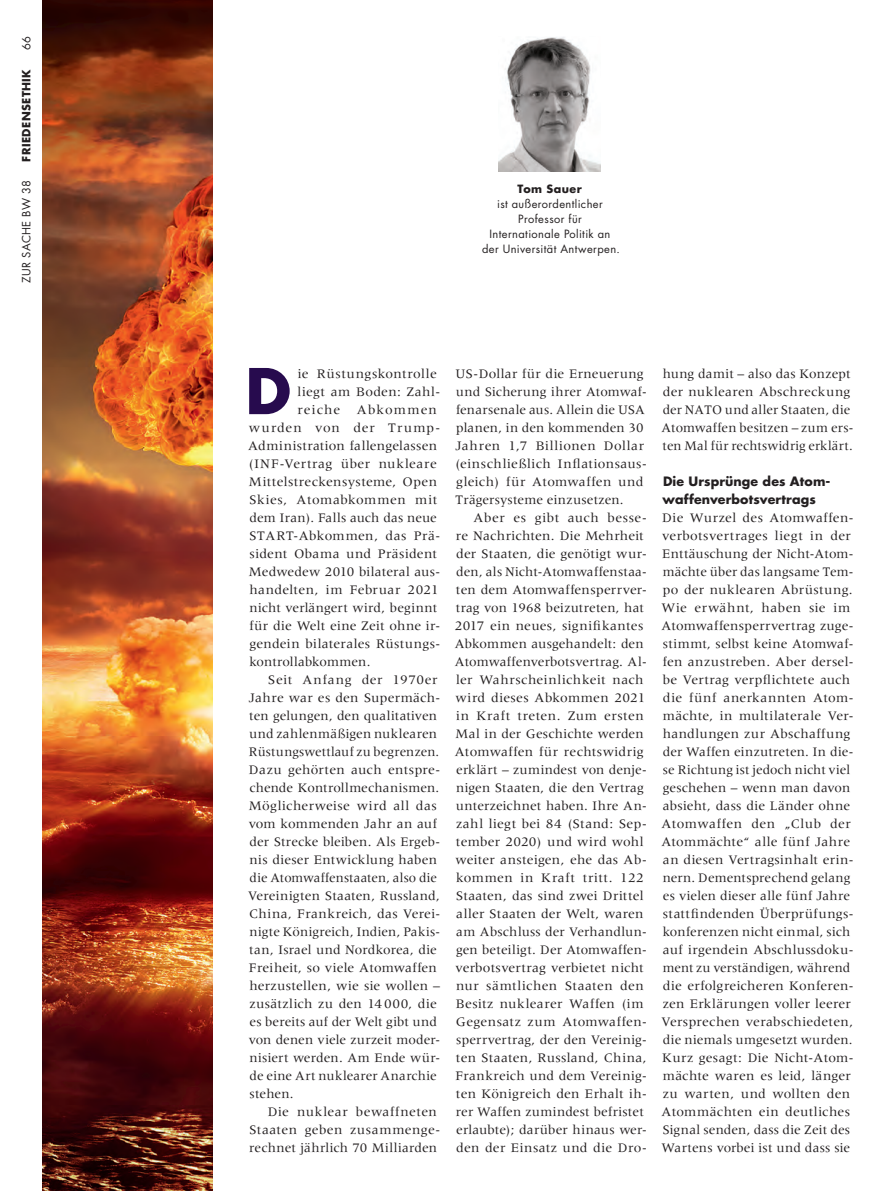
<style>
.page{position:relative;width:893px;height:1191px;background:#fff}
.page>*{position:absolute;margin:0;border:0;box-sizing:border-box;transform-origin:0 0}
.t1{font:700 61.2px "Futura Std";color:#270b4e}
.t2{font:13.5px/18px "Meridien LT Std";letter-spacing:.015em;color:#231f20}
.t3{font:13.5px "Meridien LT Std";letter-spacing:.035em;color:#231f20}
.t4{font:13.5px "Meridien LT Std";letter-spacing:.04em;color:#231f20}
.t5{font:13.5px "Meridien LT Std";letter-spacing:.06em;color:#231f20}
.t6{font:13.5px "Meridien LT Std";letter-spacing:.075em;color:#231f20}
.t7{font:700 12.6px/18px "Futura Std";letter-spacing:.01em;color:#231f20}
.t8{font:11.1px/15px "Futura Std";letter-spacing:.035em;color:#231f20;text-align:center}
.t9{font:700 11.1px "Futura Std";letter-spacing:.04em;color:#231f20}
</style>
<div class="page">
<img style="left:499px;top:37px;width:102px;height:134px">
<img style="left:43px;top:0;width:170px;height:1191px">
<p class="t8" style="left:19px;top:50px;width:16px;rotate:-90deg">66</p>
<p class="t9" style="left:19px;top:162px;width:94px;rotate:-90deg">Friedensethik</p>
<p class="t8" style="left:19px;top:282px;width:104px;rotate:-90deg">ZUR SACHE BW 38</p>
<p class="t9" style="left:518px;top:181px;width:66px">Tom Sauer</p>
<p class="t8" style="left:482px;top:196px;width:139px">ist außerordentlicher<br>Professor für<br>Internationale Politik an der Universität Antwerpen.</p>
<h1 class="t1" style="left:245px;top:350px;width:48px">D</h1>
<p class="t2" style="left:298px;top:365px;width:141px">ie Rüstungskontrolle</p>
<p class="t2" style="left:298px;top:383px;width:144px">liegt am Boden: Zahl-</p>
<p class="t6" style="left:297px;top:402px;width:141px">reiche Abkommen</p>
<p class="t5" style="left:249px;top:420px;width:193px">wurden von der Trump-</p>
<p class="t2" style="left:248px;top:437px;width:191px">Administration fallengelassen</p>
<p class="t3" style="left:248px;top:456px;width:190px">(INF-Vertrag über nukleare</p>
<p class="t2" style="left:249px;top:473px;width:190px">Mittelstreckensysteme, Open</p>
<p class="t3" style="left:249px;top:492px;width:190px">Skies, Atomabkommen mit</p>
<p class="t2" style="left:250px;top:509px;width:189px">dem Iran). Falls auch das neue</p>
<p class="t3" style="left:249px;top:528px;width:193px">START-Abkommen, das Prä-</p>
<p class="t2" style="left:250px;top:545px;width:189px">sident Obama und Präsident</p>
<p class="t2" style="left:249px;top:563px;width:193px">Medwedew 2010 bilateral aus-</p>
<p class="t2" style="left:249px;top:581px;width:191px">handelten, im Februar 2021</p>
<p class="t2" style="left:249px;top:599px;width:189px">nicht verlängert wird, beginnt</p>
<p class="t2" style="left:249px;top:617px;width:193px">für die Welt eine Zeit ohne ir-</p>
<p class="t2" style="left:250px;top:635px;width:193px">gendein bilaterales Rüstungs-</p>
<p class="t2" style="left:249px;top:653px;width:123px">kontrollabkommen.</p>
<p class="t4" style="left:268px;top:672px;width:171px">Seit Anfang der 1970er</p>
<p class="t2" style="left:249px;top:689px;width:193px">Jahre war es den Supermäch-</p>
<p class="t2" style="left:249px;top:707px;width:189px">ten gelungen, den qualitativen</p>
<p class="t2" style="left:249px;top:725px;width:189px">und zahlenmäßigen nuklearen</p>
<p class="t2" style="left:249px;top:743px;width:192px">Rüstungswettlauf zu begrenzen.</p>
<p class="t2" style="left:249px;top:761px;width:193px">Dazu gehörten auch entspre-</p>
<p class="t2" style="left:249px;top:779px;width:191px">chende Kontrollmechanismen.</p>
<p class="t3" style="left:249px;top:798px;width:189px">Möglicherweise wird all das</p>
<p class="t2" style="left:249px;top:815px;width:190px">vom kommenden Jahr an auf</p>
<p class="t2" style="left:250px;top:833px;width:192px">der Strecke bleiben. Als Ergeb-</p>
<p class="t2" style="left:249px;top:851px;width:189px">nis dieser Entwicklung haben</p>
<p class="t2" style="left:250px;top:869px;width:189px">die Atomwaffenstaaten, also die</p>
<p class="t2" style="left:248px;top:887px;width:193px">Vereinigten Staaten, Russland,</p>
<p class="t2" style="left:249px;top:905px;width:193px">China, Frankreich, das Verei-</p>
<p class="t2" style="left:249px;top:923px;width:193px">nigte Königreich, Indien, Pakis-</p>
<p class="t2" style="left:249px;top:941px;width:189px">tan, Israel und Nordkorea, die</p>
<p class="t2" style="left:249px;top:959px;width:190px">Freiheit, so viele Atomwaffen</p>
<p class="t2" style="left:249px;top:977px;width:192px">herzustellen, wie sie wollen –</p>
<p class="t3" style="left:250px;top:996px;width:189px">zusätzlich zu den 14000, die</p>
<p class="t2" style="left:250px;top:1013px;width:189px">es bereits auf der Welt gibt und</p>
<p class="t2" style="left:249px;top:1031px;width:193px">von denen viele zurzeit moder-</p>
<p class="t2" style="left:249px;top:1049px;width:193px">nisiert werden. Am Ende wür-</p>
<p class="t2" style="left:250px;top:1067px;width:189px">de eine Art nuklearer Anarchie</p>
<p class="t2" style="left:250px;top:1085px;width:45px">stehen.</p>
<p class="t2" style="left:268px;top:1103px;width:171px">Die nuklear bewaffneten</p>
<p class="t2" style="left:249px;top:1121px;width:193px">Staaten geben zusammenge-</p>
<p class="t2" style="left:249px;top:1139px;width:189px">rechnet jährlich 70 Milliarden</p>
<p class="t2" style="left:455px;top:365px;width:194px">US-Dollar für die Erneuerung und Sicherung ihrer Atomwaf&shy;fenarsenale aus. Allein die USA planen, in den kommenden 30<br>Jahren 1,7 Billionen Dollar (einschließlich Inflationsaus&shy;gleich) für Atomwaffen und<br>Trägersysteme einzusetzen.</p>
<p class="t2" style="left:455px;top:509px;width:194px;text-indent:19px">Aber es gibt auch besse&shy;re Nachrichten. Die Mehrheit der Staaten, die genötigt wur&shy;den, als Nicht-Atomwaffenstaa&shy;ten dem Atomwaffensperrver&shy;trag von 1968 beizutreten, hat<br>2017 ein neues, signifikantes<br>Abkommen ausgehandelt: den<br>Atomwaffenverbotsvertrag. Al&shy;ler Wahrscheinlichkeit nach wird dieses Abkommen 2021 in Kraft treten. Zum ersten<br>Mal in der Geschichte werden<br>Atomwaffen für rechtswidrig erklärt – zumindest von denje&shy;nigen Staaten, die den Vertrag unterzeichnet haben. Ihre An&shy;zahl liegt bei 84 (Stand: Sep&shy;tember 2020) und wird wohl weiter ansteigen, ehe das Ab&shy;kommen in Kraft tritt. 122<br>Staaten, das sind zwei Drittel aller Staaten der Welt, waren am Abschluss der Verhandlun&shy;gen beteiligt. Der Atomwaffen&shy;verbotsvertrag verbietet nicht nur sämtlichen Staaten den<br>Besitz nuklearer Waffen (im<br>Gegensatz zum Atomwaffen&shy;sperrvertrag, der den Vereinig&shy;ten Staaten, Russland, China,<br>Frankreich und dem Vereinig&shy;ten Königreich den Erhalt ih&shy;rer Waffen zumindest befristet erlaubte); darüber hinaus wer&shy;den der Einsatz und die Dro-</p>
<p class="t2" style="left:661px;top:365px;width:194px">hung damit – also das Konzept der nuklearen Abschreckung der NATO und aller Staaten, die<br>Atomwaffen besitzen – zum ers&shy;ten Mal für rechtswidrig erklärt.</p>
<p class="t7" style="left:663px;top:472px;width:169px">Die Ursprünge des Atom&shy;waffenverbotsvertrags</p>
<p class="t2" style="left:661px;top:509px;width:194px">Die Wurzel des Atomwaffen&shy;verbotsvertrages liegt in der<br>Enttäuschung der Nicht-Atom&shy;mächte über das langsame Tem&shy;po der nuklearen Abrüstung.<br>Wie erwähnt, haben sie im<br>Atomwaffensperrvertrag zuge&shy;stimmt, selbst keine Atomwaf&shy;fen anzustreben. Aber dersel&shy;be Vertrag verpflichtete auch die fünf anerkannten Atom&shy;mächte, in multilaterale Ver&shy;handlungen zur Abschaffung der Waffen einzutreten. In die&shy;se Richtung ist jedoch nicht viel geschehen – wenn man davon absieht, dass die Länder ohne<br>Atomwaffen den „Club der<br>Atommächte“ alle fünf Jahre an diesen Vertragsinhalt erin&shy;nern. Dementsprechend gelang es vielen dieser alle fünf Jahre stattfindenden Überprüfungs&shy;konferenzen nicht einmal, sich auf irgendein Abschlussdoku&shy;ment zu verständigen, während die erfolgreicheren Konferen&shy;zen Erklärungen voller leerer<br>Versprechen verabschiedeten, die niemals umgesetzt wurden.<br>Kurz gesagt: Die Nicht-Atom&shy;mächte waren es leid, länger zu warten, und wollten den<br>Atommächten ein deutliches<br>Signal senden, dass die Zeit des<br>Wartens vorbei ist und dass sie</p>
</div>
